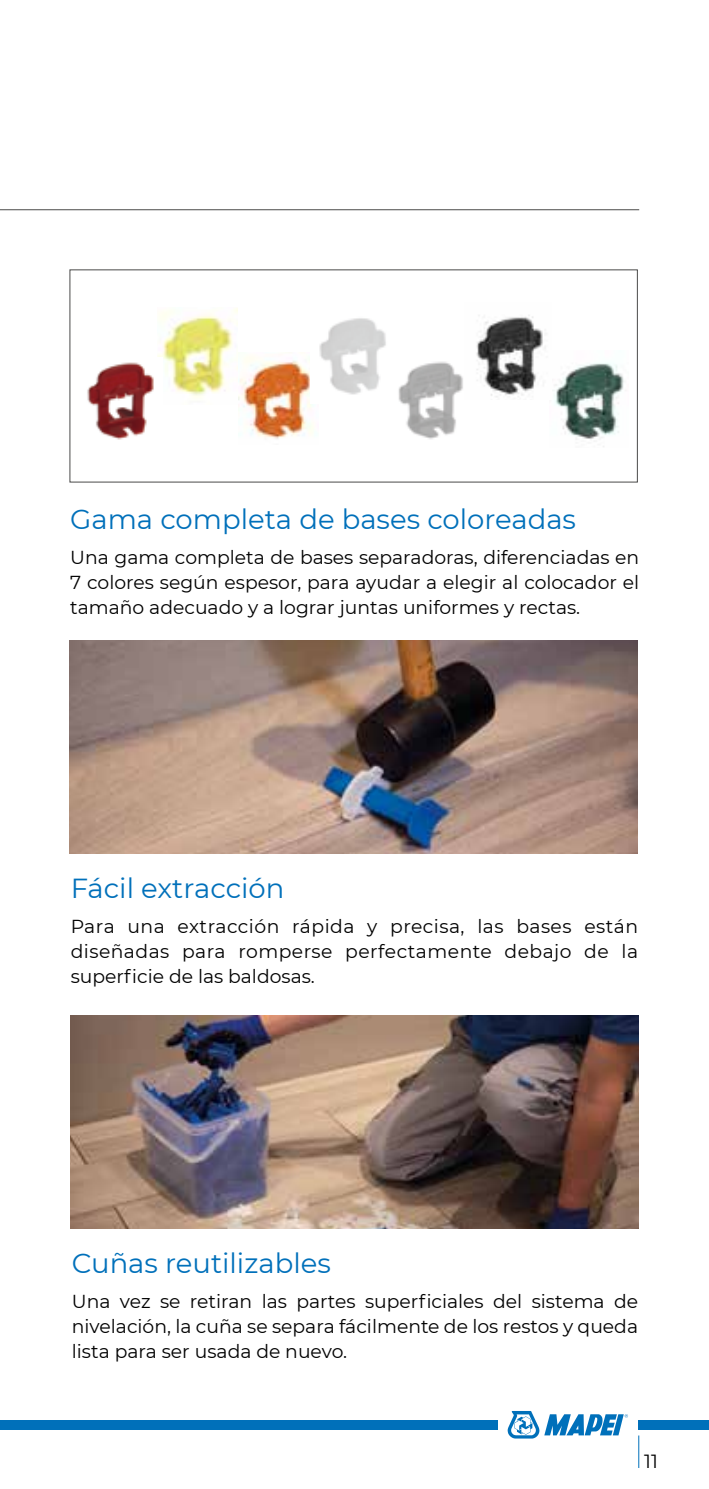
<style>
.page{position:relative;width:709px;height:1489px;background:#fff}
.page>*{position:absolute;margin:0;border:0;box-sizing:border-box;transform-origin:0 0}
.t1{font:27.5px "Montserrat";color:#0070ba}
.t2{font:19px "Montserrat";color:#000}
.t3{font:18.75px/25px "Montserrat";color:#000;text-align:justify}
</style>
<div class="page">
<svg style="left:507px;top:1411px;width:121px;height:27px"></svg>
<div style="left:0;top:1419px;width:497px;height:10px;background:#0070ba"></div>
<div style="left:638px;top:1419px;width:71px;height:10px;background:#0070ba"></div>
<hr style="left:638px;top:1435px;width:1px;height:32px;background:#0070ba">
<hr style="left:0;top:209px;width:639px;height:1px;background:#4a4a49">
<img style="left:70px;top:640px;width:567px;height:213px">
<img style="left:71px;top:1015px;width:567px;height:213px">
<img style="left:239px;top:356px;width:75px;height:83px">
<img style="left:553px;top:362px;width:71px;height:85px">
<img style="left:398px;top:361px;width:65px;height:79px">
<img style="left:476px;top:315px;width:70px;height:82px">
<img style="left:310px;top:318px;width:76px;height:85px">
<img style="left:157px;top:308px;width:80px;height:91px">
<img style="left:87px;top:357px;width:75px;height:83px">
<h1 class="t1" style="left:70px;top:500px;width:507px">Gama completa de bases coloreadas</h1>
<p class="t3" style="left:70px;top:544px;width:570px">Una gama completa de bases separadoras, diferenciadas en 7 colores según espesor, para ayudar a elegir al colocador el tamaño adecuado y a lograr juntas uniformes y rectas.</p>
<h1 class="t1" style="left:71px;top:868px;width:215px">Fácil extracción</h1>
<p class="t3" style="left:71px;top:912px;width:569px">Para una extracción rápida y precisa, las bases están diseñadas para romperse perfectamente debajo de la superficie de las baldosas.</p>
<h1 class="t1" style="left:72px;top:1243px;width:260px">Cuñas reutilizables</h1>
<p class="t3" style="left:72px;top:1287px;width:567px">Una vez se retiran las partes superficiales del sistema de nivelación, la cuña se separa fácilmente de los restos y queda lista para ser usada de nuevo.</p>
<p class="t2" style="left:644px;top:1447px;width:15px">11</p>
</div>
